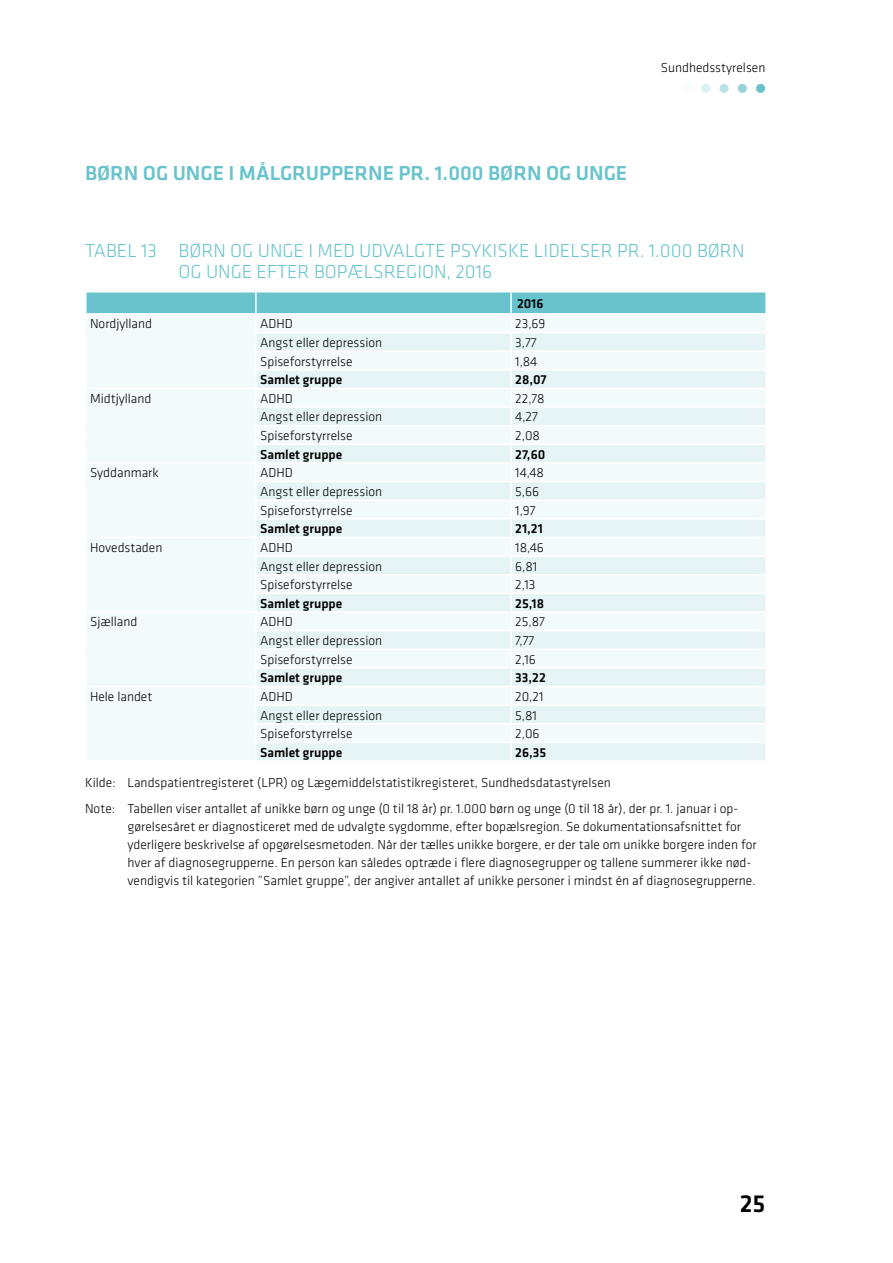
<style>
.page{position:relative;width:893px;height:1263px;background:#fff}
.page>*{position:absolute;margin:0;border:0;box-sizing:border-box;transform-origin:0 0}
.t1{font:500 25.5px "Klavika";color:#000}
.t2{font:500 21px "Klavika";color:#68c3cd}
.t3{font:300 19.5px/21px "Klavika";color:#68c3cd}
.Kilde{font:300 13.5px/18px "Klavika";color:#000}
.Tabel_venstre{font:300 13.5px "Klavika";color:#000}
.Tabel_venstre-2{font:500 13.5px "Klavika";color:#000}
.Tabel_overskrift{font:500 13.5px "Klavika";color:#000}
</style>
<div class="page">
<div style="left:683px;top:84px;width:9px;height:9px;background:#f9fcfd;border-radius:50%"></div>
<div style="left:701px;top:84px;width:9px;height:9px;background:#dceff2;border-radius:50%"></div>
<div style="left:719px;top:84px;width:10px;height:9px;background:#bce1e6;border-radius:50%"></div>
<div style="left:738px;top:84px;width:9px;height:9px;background:#97d3da;border-radius:50%"></div>
<div style="left:756px;top:84px;width:9px;height:9px;background:#68c3cd;border-radius:50%"></div>
<svg style="left:86px;top:292px;width:680px;height:468px"></svg>
<h2 class="t2" style="left:85px;top:159px;width:544px">BØRN OG UNGE I MÅLGRUPPERNE PR. 1.000 BØRN OG UNGE</h2>
<p class="Kilde" style="left:661px;top:58px;width:106px">Sundhedsstyrelsen</p>
<h3 class="t3" style="left:179px;top:239px;width:567px;text-indent:-94px">TABEL 13 BØRN OG UNGE I MED UDVALGTE PSYKISKE LIDELSER PR. 1.000 BØRN<br>OG UNGE EFTER BOPÆLSREGION, 2016</h3>
<p class="Tabel_overskrift" style="left:517px;top:294px;width:28px">2016</p>
<p class="Tabel_venstre" style="left:90px;top:316px;width:64px">Nordjylland</p>
<p class="Tabel_venstre" style="left:260px;top:316px;width:34px">ADHD</p>
<p class="Tabel_venstre" style="left:515px;top:316px;width:32px">23,69</p>
<p class="Tabel_venstre" style="left:260px;top:334px;width:124px">Angst eller depression</p>
<p class="Tabel_venstre" style="left:515px;top:334px;width:23px">3,77</p>
<p class="Tabel_venstre" style="left:260px;top:353px;width:94px">Spiseforstyrrelse</p>
<p class="Tabel_venstre" style="left:515px;top:353px;width:24px">1,84</p>
<p class="Tabel_venstre-2" style="left:260px;top:371px;width:84px">Samlet gruppe</p>
<p class="Tabel_venstre-2" style="left:515px;top:371px;width:33px">28,07</p>
<p class="Tabel_venstre" style="left:90px;top:390px;width:63px">Midtjylland</p>
<p class="Tabel_venstre" style="left:260px;top:390px;width:34px">ADHD</p>
<p class="Tabel_venstre" style="left:515px;top:390px;width:31px">22,78</p>
<p class="Tabel_venstre" style="left:260px;top:409px;width:124px">Angst eller depression</p>
<p class="Tabel_venstre" style="left:515px;top:409px;width:24px">4,27</p>
<p class="Tabel_venstre" style="left:260px;top:427px;width:94px">Spiseforstyrrelse</p>
<p class="Tabel_venstre" style="left:515px;top:427px;width:26px">2,08</p>
<p class="Tabel_venstre-2" style="left:260px;top:445px;width:84px">Samlet gruppe</p>
<p class="Tabel_venstre-2" style="left:515px;top:445px;width:32px">27,60</p>
<p class="Tabel_venstre" style="left:90px;top:465px;width:70px">Syddanmark</p>
<p class="Tabel_venstre" style="left:260px;top:465px;width:34px">ADHD</p>
<p class="Tabel_venstre" style="left:515px;top:465px;width:30px">14,48</p>
<p class="Tabel_venstre" style="left:260px;top:483px;width:124px">Angst eller depression</p>
<p class="Tabel_venstre" style="left:515px;top:483px;width:25px">5,66</p>
<p class="Tabel_venstre" style="left:260px;top:502px;width:94px">Spiseforstyrrelse</p>
<p class="Tabel_venstre" style="left:515px;top:502px;width:22px">1,97</p>
<p class="Tabel_venstre-2" style="left:260px;top:520px;width:84px">Samlet gruppe</p>
<p class="Tabel_venstre-2" style="left:515px;top:520px;width:29px">21,21</p>
<p class="Tabel_venstre" style="left:90px;top:539px;width:74px">Hovedstaden</p>
<p class="Tabel_venstre" style="left:260px;top:539px;width:34px">ADHD</p>
<p class="Tabel_venstre" style="left:515px;top:539px;width:30px">18,46</p>
<p class="Tabel_venstre" style="left:260px;top:558px;width:124px">Angst eller depression</p>
<p class="Tabel_venstre" style="left:515px;top:558px;width:23px">6,81</p>
<p class="Tabel_venstre" style="left:260px;top:576px;width:94px">Spiseforstyrrelse</p>
<p class="Tabel_venstre" style="left:515px;top:576px;width:22px">2,13</p>
<p class="Tabel_venstre-2" style="left:260px;top:594px;width:84px">Samlet gruppe</p>
<p class="Tabel_venstre-2" style="left:515px;top:594px;width:30px">25,18</p>
<p class="Tabel_venstre" style="left:90px;top:614px;width:49px">Sjælland</p>
<p class="Tabel_venstre" style="left:260px;top:614px;width:34px">ADHD</p>
<p class="Tabel_venstre" style="left:515px;top:614px;width:31px">25,87</p>
<p class="Tabel_venstre" style="left:260px;top:632px;width:124px">Angst eller depression</p>
<p class="Tabel_venstre" style="left:515px;top:632px;width:21px">7,77</p>
<p class="Tabel_venstre" style="left:260px;top:651px;width:94px">Spiseforstyrrelse</p>
<p class="Tabel_venstre" style="left:515px;top:651px;width:22px">2,16</p>
<p class="Tabel_venstre-2" style="left:260px;top:669px;width:84px">Samlet gruppe</p>
<p class="Tabel_venstre-2" style="left:515px;top:669px;width:32px">33,22</p>
<p class="Tabel_venstre" style="left:90px;top:688px;width:64px">Hele landet</p>
<p class="Tabel_venstre" style="left:260px;top:688px;width:34px">ADHD</p>
<p class="Tabel_venstre" style="left:515px;top:688px;width:30px">20,21</p>
<p class="Tabel_venstre" style="left:260px;top:707px;width:124px">Angst eller depression</p>
<p class="Tabel_venstre" style="left:515px;top:707px;width:23px">5,81</p>
<p class="Tabel_venstre" style="left:260px;top:725px;width:94px">Spiseforstyrrelse</p>
<p class="Tabel_venstre" style="left:515px;top:725px;width:26px">2,06</p>
<p class="Tabel_venstre-2" style="left:260px;top:743px;width:84px">Samlet gruppe</p>
<p class="Tabel_venstre-2" style="left:515px;top:743px;width:32px">26,35</p>
<p class="Kilde" style="left:85px;top:773px;width:527px">Kilde: Landspatientregisteret (LPR) og Lægemiddelstatistikregisteret, Sundhedsdatastyrelsen</p>
<p class="Kilde" style="left:128px;top:799px;width:630px;text-indent:-43px">Note: Tabellen viser antallet af unikke børn og unge (0 til 18 år) pr. 1.000 børn og unge (0 til 18 år), der pr. 1. januar i op&shy;gørelsesåret er diagnosticeret med de udvalgte sygdomme, efter bopælsregion. Se dokumentationsafsnittet for yderligere beskrivelse af opgørelsesmetoden. Når der tælles unikke borgere, er der tale om unikke borgere inden for hver af diagnosegrupperne. En person kan således optræde i flere diagnosegrupper og tallene summerer ikke nød&shy;vendigvis til kategorien ”Samlet gruppe”, der angiver antallet af unikke personer i mindst én af diagnosegrupperne.</p>
<h1 class="t1" style="left:740px;top:1186px;width:27px">25</h1>
</div>
